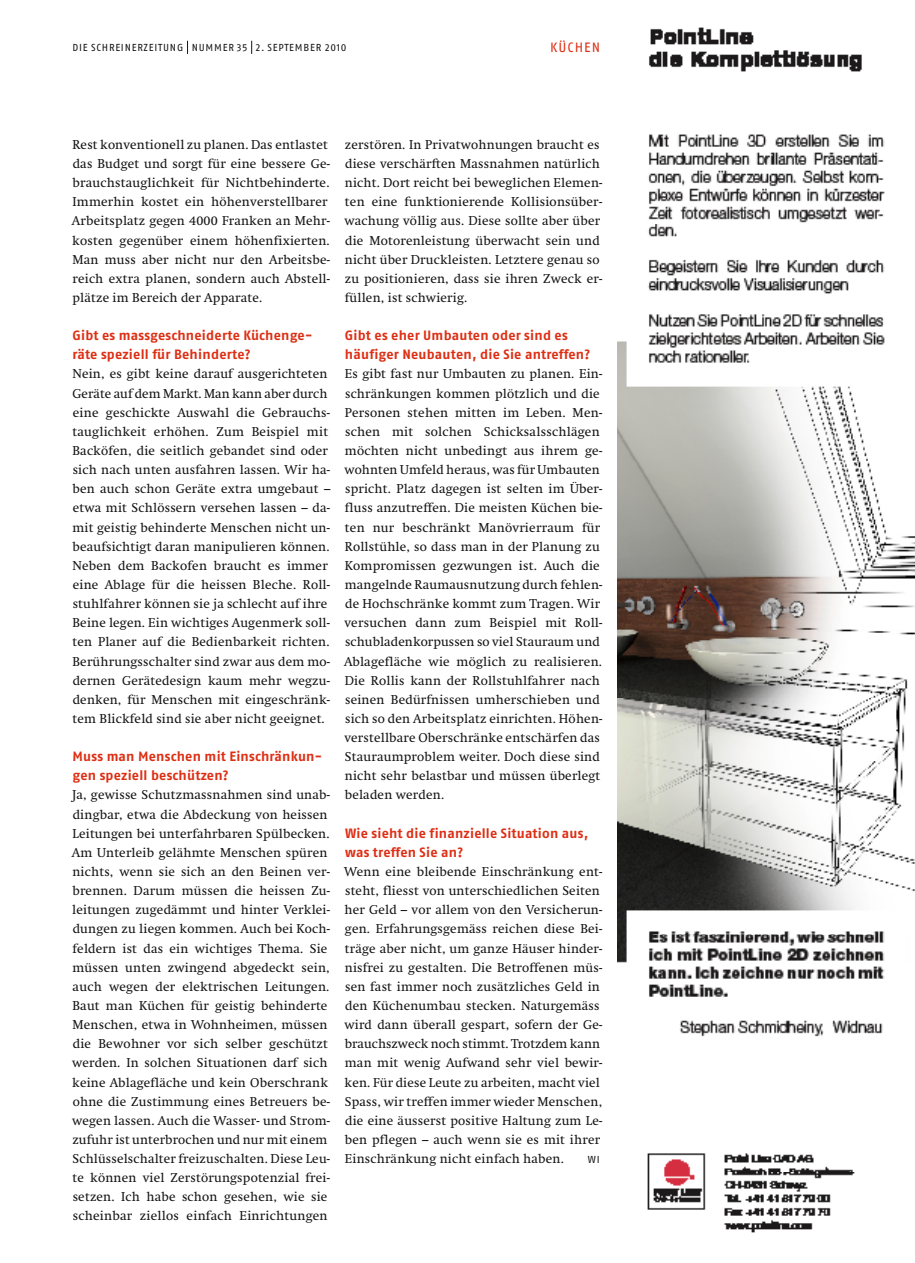
<style>
.page{position:relative;width:915px;height:1263px;background:#fff}
.page>*{position:absolute;margin:0;border:0;box-sizing:border-box;transform-origin:0 0}
.t1{font:700 13.5px/19.2px "Fago No";letter-spacing:.015em;color:#dd2f14}
.t2{font:13.5px "Fago No Regular LF";letter-spacing:.075em;color:#dd2f14}
.t3{font:12.75px/19.2px "Swift";letter-spacing:.02em;color:#141415}
.t4{font:10.2px "Fago No Regular LF";letter-spacing:.075em;color:#141415}
</style>
<div class="page">
<svg style="left:187px;top:41px;width:1px;height:13px"></svg>
<svg style="left:251px;top:41px;width:1px;height:13px"></svg>
<img style="left:617px;top:27px;width:297px;height:1206px">
<p class="t4" style="left:72px;top:42px;width:276px">DIE SCHREINERZEITUNG NU MMER 35 2. SEPTEM BER 2010</p>
<p class="t2" style="left:550px;top:40px;width:51px">KÜCHEN</p>
<p class="t3" style="left:72px;top:135px;width:260px">Rest konventionell zu planen. Das entlastet das Budget und sorgt für eine bessere Ge&shy;brauchstauglichkeit für Nichtbehinderte.<br>Immerhin kostet ein höhenverstellbarer Arbeitsplatz gegen 4000 Franken an Mehr&shy;kosten gegenüber einem höhenfixierten.<br>Man muss aber nicht nur den Arbeitsbe&shy;reich extra planen, sondern auch Abstell&shy;plätze im Bereich der Apparate.</p>
<p class="t1" style="left:73px;top:326px;width:241px">Gibt es massgeschneiderte Küchenge&shy;räte speziell für Behinderte?</p>
<p class="t3" style="left:72px;top:365px;width:259px">Nein, es gibt keine darauf ausgerichteten Geräte auf dem Markt. Man kann aber durch eine geschickte Auswahl die Gebrauchs&shy;tauglichkeit erhöhen. Zum Beispiel mit Backöfen, die seitlich gebandet sind oder sich nach unten ausfahren lassen. Wir ha&shy;ben auch schon Geräte extra umgebaut – etwa mit Schlössern versehen lassen – da&shy;mit geistig behinderte Menschen nicht un&shy;beaufsichtigt daran manipulieren können.<br>Neben dem Backofen braucht es immer eine Ablage für die heissen Bleche. Roll&shy;stuhlfahrer können sie ja schlecht auf ihre Beine legen. Ein wichtiges Augenmerk soll&shy;ten Planer auf die Bedienbarkeit richten.<br>Berührungsschalter sind zwar aus dem mo&shy;dernen Gerätedesign kaum mehr wegzu&shy;denken, für Menschen mit eingeschränk&shy;tem Blickfeld sind sie aber nicht geeignet.</p>
<p class="t1" style="left:72px;top:747px;width:251px">Muss man Menschen mit Einschränkun&shy;gen speziell beschützen?</p>
<p class="t3" style="left:72px;top:786px;width:260px">Ja, gewisse Schutzmassnahmen sind unab&shy;dingbar, etwa die Abdeckung von heissen Leitungen bei unterfahrbaren Spülbecken.<br>Am Unterleib gelähmte Menschen spüren nichts, wenn sie sich an den Beinen ver&shy;brennen. Darum müssen die heissen Zu&shy;leitungen zugedämmt und hinter Verklei&shy;dungen zu liegen kommen. Auch bei Koch&shy;feldern ist das ein wichtiges Thema. Sie müssen unten zwingend abgedeckt sein, auch wegen der elektrischen Leitungen.<br>Baut man Küchen für geistig behinderte Menschen, etwa in Wohnheimen, müssen die Bewohner vor sich selber geschützt werden. In solchen Situationen darf sich keine Ablagefläche und kein Oberschrank ohne die Zustimmung eines Betreuers be&shy;wegen lassen. Auch die Wasser- und Strom&shy;zufuhr ist unterbrochen und nur mit einem Schlüsselschalter freizuschalten. Diese Leu&shy;te können viel Zerstörungspotenzial frei&shy;setzen. Ich habe schon gesehen, wie sie scheinbar ziellos einfach Einrichtungen</p>
<p class="t3" style="left:344px;top:135px;width:259px">zerstören. In Privatwohnungen braucht es diese verschärften Massnahmen natürlich nicht. Dort reicht bei beweglichen Elemen&shy;ten eine funktionierende Kollisionsüber&shy;wachung völlig aus. Diese sollte aber über die Motorenleistung überwacht sein und nicht über Druckleisten. Letztere genau so zu positionieren, dass sie ihren Zweck er&shy;füllen, ist schwierig.</p>
<p class="t1" style="left:345px;top:326px;width:247px">Gibt es eher Umbauten oder sind es häufiger Neubauten, die Sie antreffen?</p>
<p class="t3" style="left:344px;top:365px;width:260px">Es gibt fast nur Umbauten zu planen. Ein&shy;schränkungen kommen plötzlich und die Personen stehen mitten im Leben. Men&shy;schen mit solchen Schicksalsschlägen möchten nicht unbedingt aus ihrem ge&shy;wohnten Umfeld heraus, was für Umbauten spricht. Platz dagegen ist selten im Über&shy;fluss anzutreffen. Die meisten Küchen bie&shy;ten nur beschränkt Manövrierraum für Rollstühle, so dass man in der Planung zu Kompromissen gezwungen ist. Auch die mangelnde Raumausnutzung durch fehlen&shy;de Hochschränke kommt zum Tragen. Wir versuchen dann zum Beispiel mit Roll&shy;schubladenkorpussen so viel Stauraum und Ablagefläche wie möglich zu realisieren.<br>Die Rollis kann der Rollstuhlfahrer nach seinen Bedürfnissen umherschieben und sich so den Arbeitsplatz einrichten. Höhen&shy;verstellbare Oberschränke entschärfen das Stauraumproblem weiter. Doch diese sind nicht sehr belastbar und müssen überlegt beladen werden.</p>
<p class="t1" style="left:345px;top:823px;width:245px">Wie sieht die finanzielle Situation aus, was treffen Sie an?</p>
<p class="t3" style="left:344px;top:862px;width:259px">Wenn eine bleibende Einschränkung ent&shy;steht, fliesst von unterschiedlichen Seiten her Geld – vor allem von den Versicherun&shy;gen. Erfahrungsgemäss reichen diese Bei&shy;träge aber nicht, um ganze Häuser hinder&shy;nisfrei zu gestalten. Die Betroffenen müs&shy;sen fast immer noch zusätzliches Geld in den Küchenumbau stecken. Naturgemäss wird dann überall gespart, sofern der Ge&shy;brauchszweck noch stimmt. Trotzdem kann man mit wenig Aufwand sehr viel bewir&shy;ken. Für diese Leute zu arbeiten, macht viel Spass, wir treffen immer wieder Menschen, die eine äusserst positive Haltung zum Le&shy;ben pflegen – auch wenn sie es mit ihrer Einschränkung nicht einfach haben.</p>
<p class="t4" style="left:587px;top:1154px;width:13px">WI</p>
</div>
